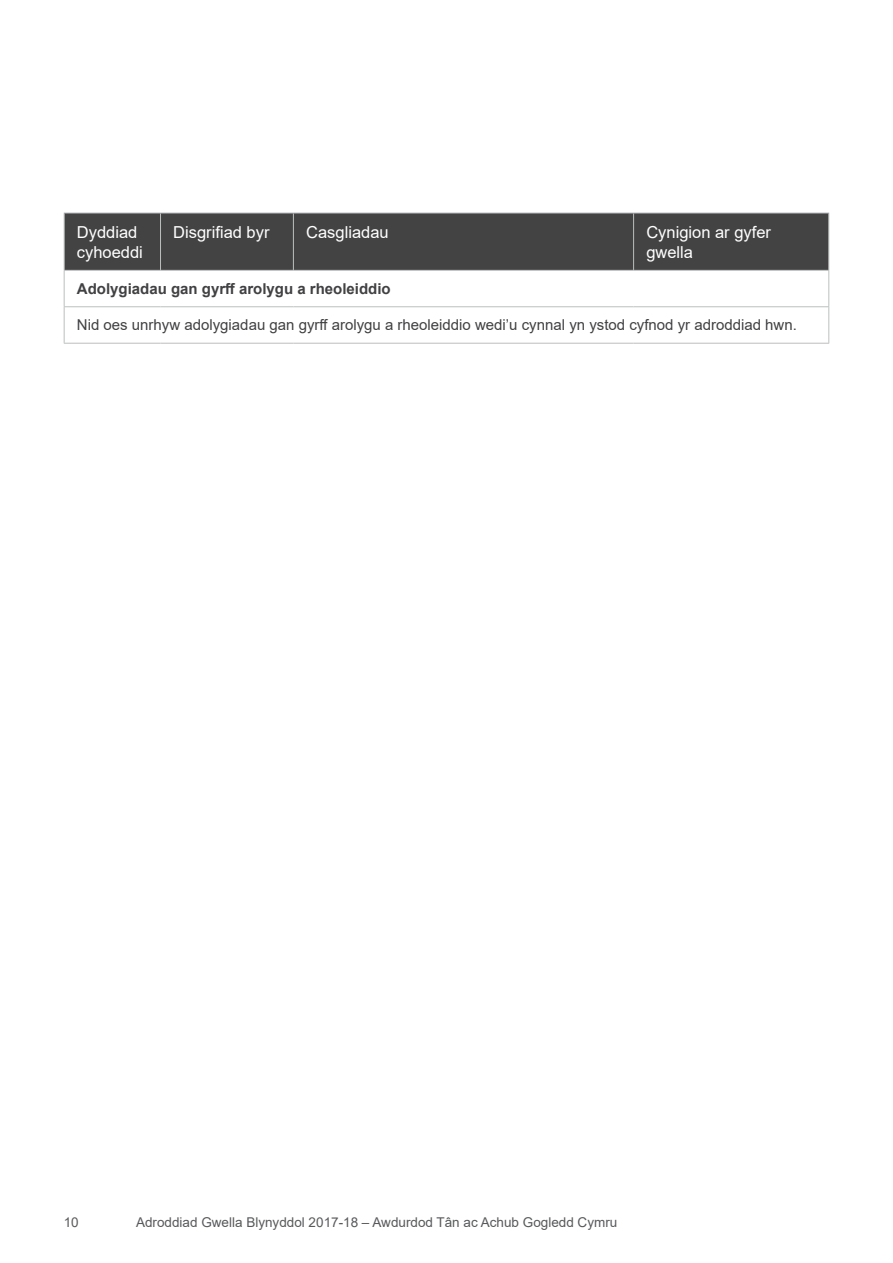
<style>
.page{position:relative;width:893px;height:1263px;background:#fff}
.page>*{position:absolute;margin:0;border:0;box-sizing:border-box;transform-origin:0 0}
.t1{font:16.5px/19.8px "Arial";color:#fff}
.t2{font:15px "Arial";color:#414042}
.t3{font:700 15px "Arial";color:#414042}
.t4{font:13.5px "Arial";color:#58595b}
</style>
<div class="page">
<div style="left:65px;top:214px;width:763px;height:56px;background:#434343"></div>
<svg style="left:65px;top:307px;width:763px;height:36px"></svg>
<hr style="left:64px;top:213px;width:97px;height:1px;background:#bcbec0">
<hr style="left:64px;top:213px;width:1px;height:57px;background:#bcbec0">
<hr style="left:161px;top:213px;width:132px;height:1px;background:#bcbec0">
<hr style="left:160px;top:213px;width:1px;height:57px;background:#bcbec0">
<hr style="left:293px;top:213px;width:341px;height:1px;background:#bcbec0">
<hr style="left:293px;top:213px;width:1px;height:57px;background:#bcbec0">
<hr style="left:634px;top:213px;width:195px;height:1px;background:#bcbec0">
<hr style="left:633px;top:213px;width:1px;height:57px;background:#bcbec0">
<hr style="left:828px;top:213px;width:1px;height:57px;background:#bcbec0">
<hr style="left:64px;top:270px;width:97px;height:1px;background:#bcbec0">
<hr style="left:64px;top:271px;width:1px;height:35px;background:#bcbec0">
<hr style="left:161px;top:270px;width:132px;height:1px;background:#bcbec0">
<hr style="left:293px;top:270px;width:341px;height:1px;background:#bcbec0">
<hr style="left:634px;top:270px;width:195px;height:1px;background:#bcbec0">
<hr style="left:828px;top:271px;width:1px;height:35px;background:#bcbec0">
<hr style="left:64px;top:306px;width:97px;height:1px;background:#bcbec0">
<hr style="left:64px;top:307px;width:1px;height:36px;background:#bcbec0">
<hr style="left:161px;top:306px;width:132px;height:1px;background:#bcbec0">
<hr style="left:293px;top:306px;width:341px;height:1px;background:#bcbec0">
<hr style="left:634px;top:306px;width:195px;height:1px;background:#bcbec0">
<hr style="left:828px;top:307px;width:1px;height:36px;background:#bcbec0">
<hr style="left:64px;top:343px;width:97px;height:1px;background:#bcbec0">
<hr style="left:161px;top:343px;width:132px;height:1px;background:#bcbec0">
<hr style="left:293px;top:343px;width:341px;height:1px;background:#bcbec0">
<hr style="left:634px;top:343px;width:195px;height:1px;background:#bcbec0">
<p class="t1" style="left:77px;top:222px;width:68px">Dyddiad cyhoeddi</p>
<p class="t1" style="left:173px;top:222px;width:98px">Disgrifiad byr</p>
<p class="t1" style="left:306px;top:222px;width:84px">Casgliadau</p>
<p class="t1" style="left:646px;top:222px;width:126px">Cynigion ar gyfer gwella</p>
<p class="t3" style="left:77px;top:278px;width:315px">Adolygiadau gan gyrff arolygu a rheoleiddio</p>
<p class="t2" style="left:77px;top:315px;width:721px">Nid oes unrhyw adolygiadau gan gyrff arolygu a rheoleiddio wedi’u cynnal yn ystod cyfnod yr adroddiad hwn.</p>
<p class="t4" style="left:64px;top:1213px;width:17px">10</p>
<p class="t4" style="left:136px;top:1213px;width:483px">Adroddiad Gwella Blynyddol 2017-18 – Awdurdod Tân ac Achub Gogledd Cymru</p>
</div>
